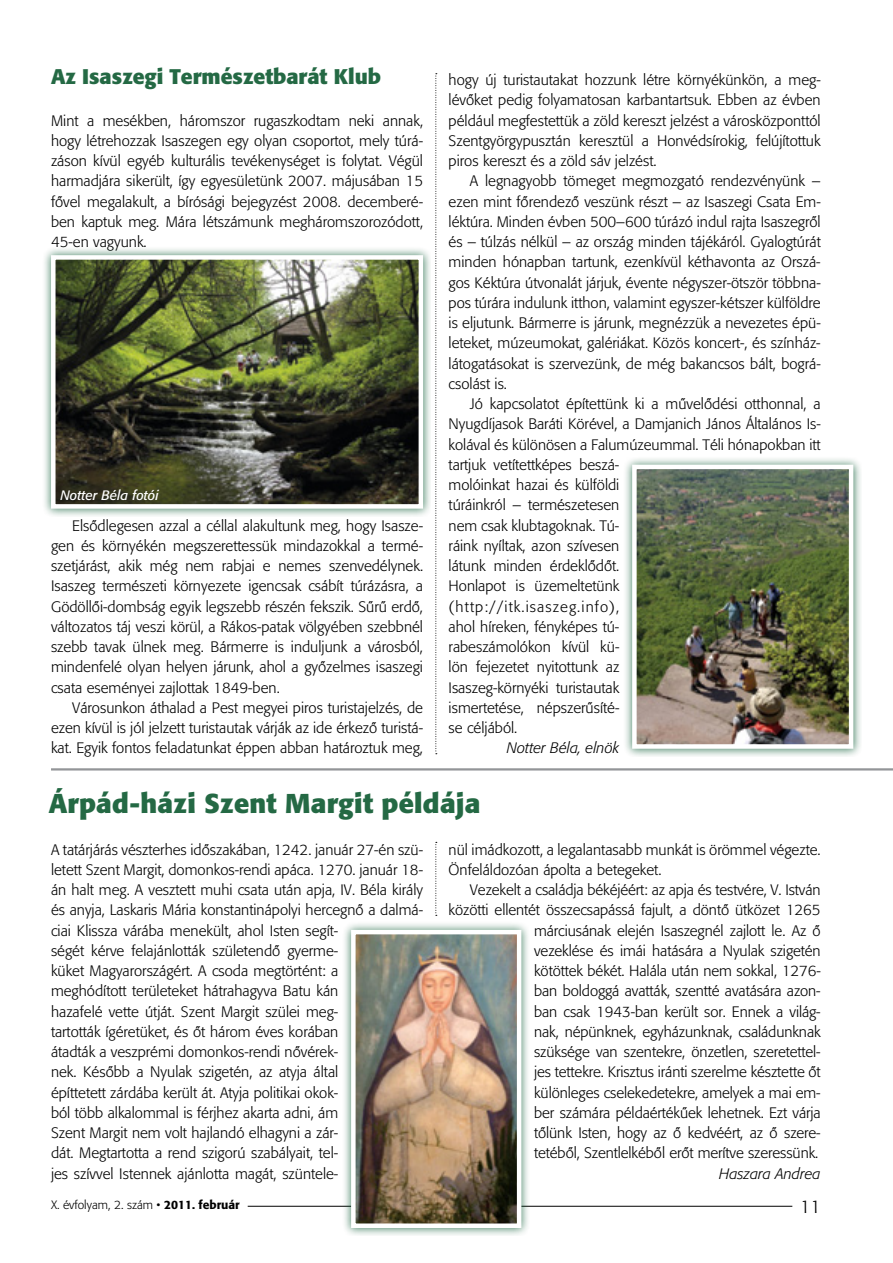
<style>
.page{position:relative;width:893px;height:1263px;background:#fff}
.page>*{position:absolute;margin:0;border:0;box-sizing:border-box;transform-origin:0 0}
.t1{font:27px "Formata Bold Hun";letter-spacing:.01em;color:#246944}
.t2{font:21px "Formata Bold Hun";color:#246944}
.t3{font:18px "Formata Light Hun";color:#000}
.t4{font:15px/20.2px "Formata Light Hun";color:#000;text-align:justify}
.t5{font:15px "Formata Light Italic Hun";color:#000}
.t6{font:13.5px "Formata Regular Italic Hun";color:#fff}
.t7{font:12px "Formata Light Hun";color:#000}
.s1{font-family:"Formata Medium Hun"}
</style>
<div class="page">
<hr style="left:248px;top:1206px;width:544px;height:1px;background:#000">
<hr style="left:51px;top:768px;width:842px;height:2px;background:#939598">
<svg style="left:435px;top:73px;width:2px;height:681px"></svg>
<svg style="left:435px;top:842px;width:2px;height:74px"></svg>
<div style="left:42px;top:246px;width:389px;height:271px;background:#00542c;opacity:.75"></div>
<img style="left:56px;top:260px;width:362px;height:244px">
<div style="left:51px;top:255px;width:372px;height:254px;border:4px solid #fff"></div>
<div style="left:623px;top:455px;width:239px;height:302px;background:#00542c;opacity:.75"></div>
<img style="left:637px;top:470px;width:211px;height:274px">
<div style="left:632px;top:465px;width:221px;height:284px;border:4px solid #fff"></div>
<div style="left:342px;top:920px;width:188px;height:316px;background:#00542c;opacity:.75"></div>
<img style="left:356px;top:935px;width:160px;height:288px">
<div style="left:351px;top:930px;width:170px;height:298px;border:4px solid #fff"></div>
<h2 class="t2" style="left:51px;top:63px;width:331px">Az Isaszegi Természetbarát Klub</h2>
<p class="t4" style="left:51px;top:110px;width:374px">Mint a mesékben, háromszor rugaszkodtam neki annak, hogy létrehozzak Isaszegen egy olyan csoportot, mely túrá&shy;záson kívül egyéb kulturális tevékenységet is folytat. Végül harmadjára sikerült, így egyesületünk 2007. májusában 15 fôvel megalakult, a bírósági bejegyzést 2008. decemberé&shy;ben kaptuk meg. Mára létszámunk megháromszorozódott, 45-en vagyunk.</p>
<p class="t6" style="left:60px;top:487px;width:100px">Notter Béla fotói</p>
<p class="t4" style="left:51px;top:515px;width:374px;text-indent:21px">Elsôdlegesen azzal a céllal alakultunk meg, hogy Isasze&shy;gen és környékén megszerettessük mindazokkal a termé&shy;szetjárást, akik még nem rabjai e nemes szenvedélynek.<br>Isaszeg természeti környezete igencsak csábít túrázásra, a Gödöllôi-dombság egyik legszebb részén fekszik. Sûrû erdô, változatos táj veszi körül, a Rákos-patak völgyében szebbnél szebb tavak ülnek meg. Bármerre is induljunk a városból, mindenfelé olyan helyen járunk, ahol a gyôzelmes isaszegi csata eseményei zajlottak 1849-ben.</p>
<p class="t4" style="left:51px;top:698px;width:374px;text-indent:21px">Városunkon áthalad a Pest megyei piros turistajelzés, de ezen kívül is jól jelzett turistautak várják az ide érkezô turistá&shy;kat. Egyik fontos feladatunkat éppen abban határoztuk meg,</p>
<p class="t4" style="left:449px;top:70px;width:374px">hogy új turistautakat hozzunk létre környékünkön, a meg&shy;lévôket pedig folyamatosan karbantartsuk. Ebben az évben például megfestettük a zöld kereszt jelzést a városközponttól Szentgyörgypusztán keresztül a Honvédsírokig, felújítottuk piros kereszt és a zöld sáv jelzést.</p>
<p class="t4" style="left:449px;top:171px;width:374px;text-indent:21px">A legnagyobb tömeget megmozgató rendezvényünk – ezen mint fôrendezô veszünk részt – az Isaszegi Csata Em&shy;léktúra. Minden évben 500–600 túrázó indul rajta Isaszegrôl és – túlzás nélkül – az ország minden tájékáról. Gyalogtúrát minden hónapban tartunk, ezenkívül kéthavonta az Orszá&shy;gos Kéktúra útvonalát járjuk, évente négyszer-ötször többna&shy;pos túrára indulunk itthon, valamint egyszer-kétszer külföldre is eljutunk. Bármerre is járunk, megnézzük a nevezetes épü&shy;leteket, múzeumokat, galériákat. Közös koncert-, és színház&shy;látogatásokat is szervezünk, de még bakancsos bált, bográ&shy;csolást is.</p>
<p class="t4" style="left:449px;top:394px;width:374px;text-align:left;text-indent:21px">Jó kapcsolatot építettünk ki a mûvelôdési otthonnal, a<br>Nyugdíjasok Baráti Körével, a Damjanich János Általános Is&shy;kolával és különösen a Falumúzeummal. Téli hónapokban itt tartjuk vetítettképes beszá-<br>molóinkat hazai és külföldi<br>túráinkról – természetesen<br>nem csak klubtagoknak. Tú-<br>ráink nyíltak, azon szívesen<br>látunk minden érdeklôdôt.<br>Honlapot is üzemeltetünk<br>(http://itk.isaszeg.info),<br>ahol híreken, fényképes tú-<br>rabeszámolókon kívül kü-<br>lön fejezetet nyitottunk az<br>Isaszeg-környéki turistautak<br>ismertetése, népszerûsíté-<br>se céljából.</p>
<p class="t5" style="left:507px;top:739px;width:114px">Notter Béla, elnök</p>
<h1 class="t1" style="left:49px;top:786px;width:433px">Árpád-házi Szent Margit példája</h1>
<p class="t4" style="left:51px;top:839px;width:374px;text-align:left">A tatárjárás vészterhes idôszakában, 1242. január 27-én szü&shy;letett Szent Margit, domonkos-rendi apáca. 1270. január 18- án halt meg. A vesztett muhi csata után apja, IV. Béla király és anyja, Laskaris Mária konstantinápolyi hercegnô a dalmá&shy;ciai Klissza várába menekült, ahol Isten segít-<br>ségét kérve felajánlották születendô gyerme-<br>küket Magyarországért. A csoda megtörtént: a<br>meghódított területeket hátrahagyva Batu kán<br>hazafelé vette útját. Szent Margit szülei meg-<br>tartották ígéretüket, és ôt három éves korában<br>átadták a veszprémi domonkos-rendi nôvérek-<br>nek. Késôbb a Nyulak szigetén, az atyja által<br>építtetett zárdába került át. Atyja politikai okok-<br>ból több alkalommal is férjhez akarta adni, ám<br>Szent Margit nem volt hajlandó elhagyni a zár-<br>dát. Megtartotta a rend szigorú szabályait, tel-<br>jes szívvel Istennek ajánlotta magát, szüntele-</p>
<p class="t4" style="left:449px;top:839px;width:374px">nül imádkozott, a legalantasabb munkát is örömmel végezte.<br>Önfeláldozóan ápolta a betegeket.</p>
<p class="t4" style="left:449px;top:880px;width:374px;text-align:right">Vezekelt a családja békéjéért: az apja és testvére, V. István közötti ellentét összecsapássá fajult, a döntô ütközet 1265 márciusának elején Isaszegnél zajlott le. Az ô<br>vezeklése és imái hatására a Nyulak szigetén<br>kötöttek békét. Halála után nem sokkal, 1276-<br>ban boldoggá avatták, szentté avatására azon-<br>ban csak 1943-ban került sor. Ennek a világ-<br>nak, népünknek, egyházunknak, családunknak<br>szüksége van szentekre, önzetlen, szeretettel-<br>jes tettekre. Krisztus iránti szerelme késztette ôt<br>különleges cselekedetekre, amelyek a mai em-<br>ber számára példaértékûek lehetnek. Ezt várja<br>tôlünk Isten, hogy az ô kedvéért, az ô szere-<br>tetébôl, Szentlelkébôl erôt merítve szeressünk.</p>
<p class="t5" style="left:719px;top:1164px;width:103px">Haszara Andrea</p>
<p class="t7" style="left:51px;top:1197px;width:190px">X. évfolyam, 2. szám • <span class="s1">2011. február</span></p>
<p class="t3" style="left:800px;top:1196px;width:22px">11</p>
</div>
